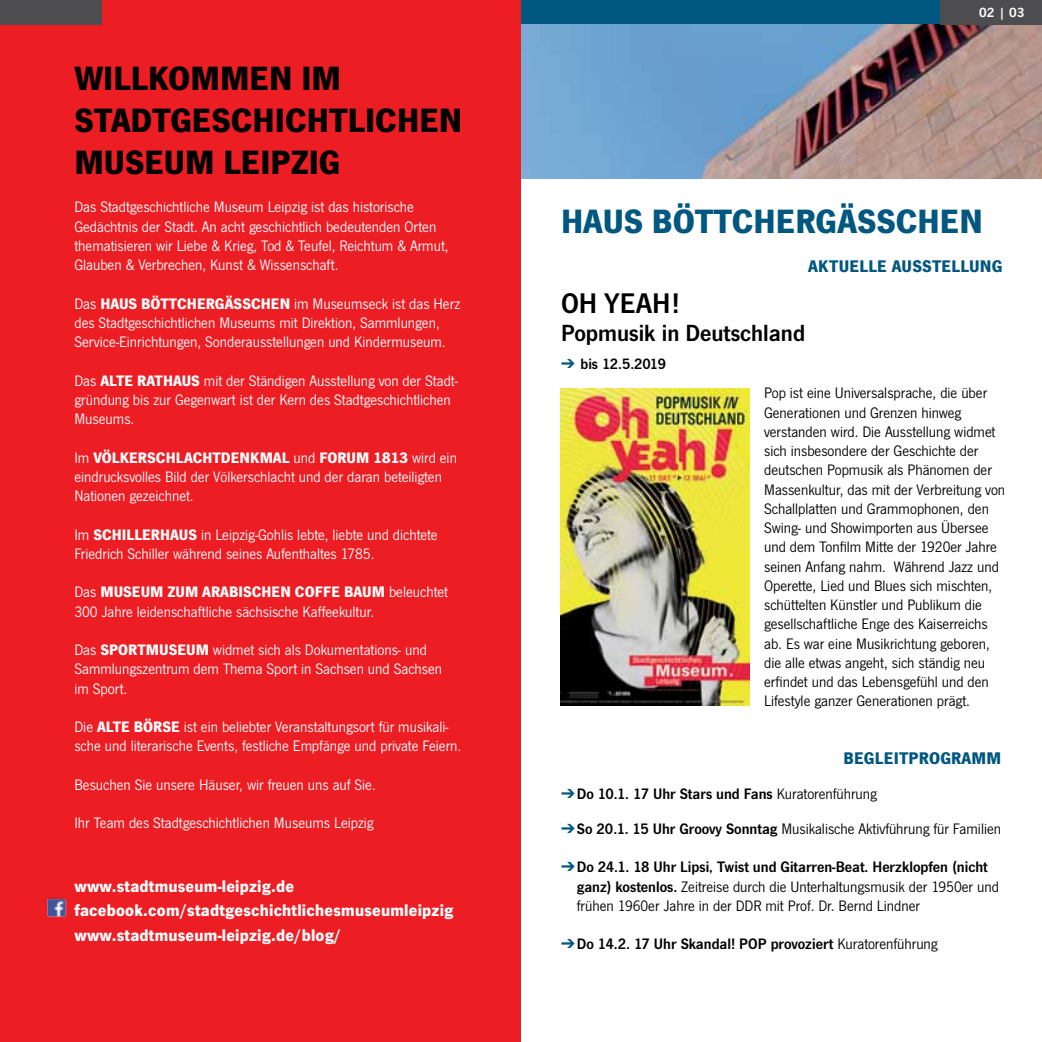
<style>
.page{position:relative;width:1042px;height:1042px;background:#fff}
.page>*{position:absolute;margin:0;border:0;box-sizing:border-box;transform-origin:0 0}
.t1{font:700 35px/42px "News Gothic T";color:#000}
.t2{font:700 35px "News Gothic T";color:#005780}
.t3{font:600 29.4px "News Gothic T";letter-spacing:.005em;color:#000}
.t4{font:600 24.32px "News Gothic T";color:#000}
.t5{font:700 17.5px/24.5px "News Gothic T";letter-spacing:.01em;color:#fff}
.t6{font:700 17.5px "News Gothic T";letter-spacing:.01em;color:#005780}
.t7{font:15.75px/19.2px "News Gothic T";color:#fff}
.t8{font:15.75px/19.2px "News Gothic T";color:#000}
.t9{font:600 15.75px "News Gothic T";color:#000}
.t10{font:600 15.58px "News Gothic T";letter-spacing:-.03em;color:#000}
.t11{font:700 12.25px "News Gothic";color:#fff}
.s1{font-weight:700}
.s2{color:#005780}
.s3{font-weight:400}
.s4{font-weight:600}
</style>
<div class="page">
<div style="left:521px;top:0;width:419px;height:25px;background:#005780"></div>
<img style="left:521px;top:25px;width:521px;height:154px">
<div style="left:940px;top:0;width:102px;height:25px;background:#4d4d4f"></div>
<div style="left:0;top:0;width:521px;height:1042px;background:#ed1d24"></div>
<div style="left:0;top:0;width:102px;height:25px;background:#4d4d4f"></div>
<img style="left:46px;top:897px;width:20px;height:21px">
<img style="left:561px;top:388px;width:188px;height:317px">
<h1 class="t1" style="left:74px;top:56px;width:389px">WILLKOMMEN IM<br>STADTGESCHICHTLICHEN<br>MUSEUM LEIPZIG</h1>
<p class="t7" style="left:74px;top:197px;width:376px">Das Stadtgeschichtliche Museum Leipzig ist das historische Gedächtnis der Stadt. An acht geschichtlich bedeutenden Orten thematisieren wir Liebe &amp; Krieg, Tod &amp; Teufel, Reichtum &amp; Armut, Glauben &amp; Verbrechen, Kunst &amp; Wissenschaft.</p>
<p class="t7" style="left:74px;top:293px;width:387px">Das <span class="s1">HAUS BÖTTCHERGÄSSCHEN</span> im Museumseck ist das Herz des Stadtgeschichtlichen Museums mit Direktion, Sammlungen,<br>Service-Einrichtungen, Sonderausstellungen und Kindermuseum.</p>
<p class="t7" style="left:74px;top:370px;width:385px">Das <span class="s1">ALTE RATHAUS</span> mit der Ständigen Ausstellung von der Stadt&shy;gründung bis zur Gegenwart ist der Kern des Stadtgeschichtlichen<br>Museums.</p>
<p class="t7" style="left:74px;top:447px;width:384px">Im <span class="s1">VÖLKERSCHLACHTDENKMAL</span> und <span class="s1">FORUM 1813</span> wird ein eindrucksvolles Bild der Völkerschlacht und der daran beteiligten<br>Nationen gezeichnet.</p>
<p class="t7" style="left:74px;top:524px;width:364px">Im <span class="s1">SCHILLERHAUS</span> in Leipzig-Gohlis lebte, liebte und dichtete<br>Friedrich Schiller während seines Aufenthaltes 1785.</p>
<p class="t7" style="left:74px;top:582px;width:375px">Das <span class="s1">MUSEUM ZUM ARABISCHEN COFFE BAUM</span> beleuchtet<br>300 Jahre leidenschaftliche sächsische Kaffeekultur.</p>
<p class="t7" style="left:74px;top:640px;width:369px">Das <span class="s1">SPORTMUSEUM</span> widmet sich als Dokumentations- und<br>Sammlungszentrum dem Thema Sport in Sachsen und Sachsen im Sport.</p>
<p class="t7" style="left:74px;top:717px;width:388px">Die <span class="s1">ALTE BÖRSE</span> ist ein beliebter Veranstaltungsort für musikali&shy;sche und literarische Events, festliche Empfänge und private Feiern.</p>
<p class="t7" style="left:74px;top:775px;width:303px">Besuchen Sie unsere Häuser, wir freuen uns auf Sie.</p>
<p class="t7" style="left:74px;top:813px;width:301px">Ihr Team des Stadtgeschichtlichen Museums Leipzig</p>
<p class="t5" style="left:74px;top:873px;width:380px">WWW.STADTMUSEUM-LEIPZIG.DE<br>FACEBOOK.COM/STADTGESCHICHTLICHESMUSEUMLEIPZIG<br>WWW.STADTMUSEUM-LEIPZIG.DE/BLOG/</p>
<p class="t11" style="left:979px;top:5px;width:47px">02 | 03</p>
<h1 class="t2" style="left:561px;top:201px;width:423px">HAUS BÖTTCHERGÄSSCHEN</h1>
<p class="t6" style="left:808px;top:256px;width:196px">AKTUELLE AUSSTELLUNG</p>
<h2 class="t3" style="left:561px;top:286px;width:120px">Oh Yeah!</h2>
<h3 class="t4" style="left:561px;top:319px;width:246px">Popmusik in Deutschland</h3>
<p class="t10" style="left:561px;top:354px;width:106px"><span class="s2">➔</span> bis 12.5.2019</p>
<p class="t8" style="left:764px;top:383px;width:243px">Pop ist eine Universalsprache, die über Generationen und Grenzen hinweg verstanden wird. Die Ausstellung widmet sich insbesondere der Geschichte der deutschen Popmusik als Phänomen der Massenkultur, das mit der Verbreitung von Schallplatten und Grammophonen, den Swing- und Showimporten aus Übersee und dem Tonfilm Mitte der 1920er Jahre seinen Anfang nahm. Während Jazz und Operette, Lied und Blues sich mischten, schüttelten Künstler und Publikum die gesellschaftliche Enge des Kaiserreichs ab. Es war eine Musikrichtung geboren, die alle etwas angeht, sich ständig neu erfindet und das Lebensgefühl und den Lifestyle ganzer Generationen prägt.</p>
<p class="t6" style="left:843px;top:748px;width:159px">BEGLEITPROGRAMM</p>
<p class="t9" style="left:561px;top:784px;width:317px"><span class="s2">➔</span>Do 10.1. 17 Uhr Stars und Fans <span class="s3">Kuratorenführung</span></p>
<p class="t8" style="left:561px;top:819px;width:441px"><span class="s2">➔</span><span class="s4">So 20.1. 15 Uhr Groovy Sonntag</span> Musikalische Aktivführung für Familien</p>
<p class="t8" style="left:577px;top:857px;width:423px;text-indent:-16px"><span class="s2">➔</span><span class="s4">Do 24.1. 18 Uhr Lipsi, Twist und Gitarren-Beat. Herzklopfen (nicht ganz) kostenlos.</span> Zeitreise durch die Unterhaltungsmusik der 1950er und frühen 1960er Jahre in der DDR mit Prof. Dr. Bernd Lindner</p>
<p class="t9" style="left:561px;top:935px;width:378px"><span class="s2">➔</span>Do 14.2. 17 Uhr Skandal! POP provoziert <span class="s3">Kuratorenführung</span></p>
</div>
